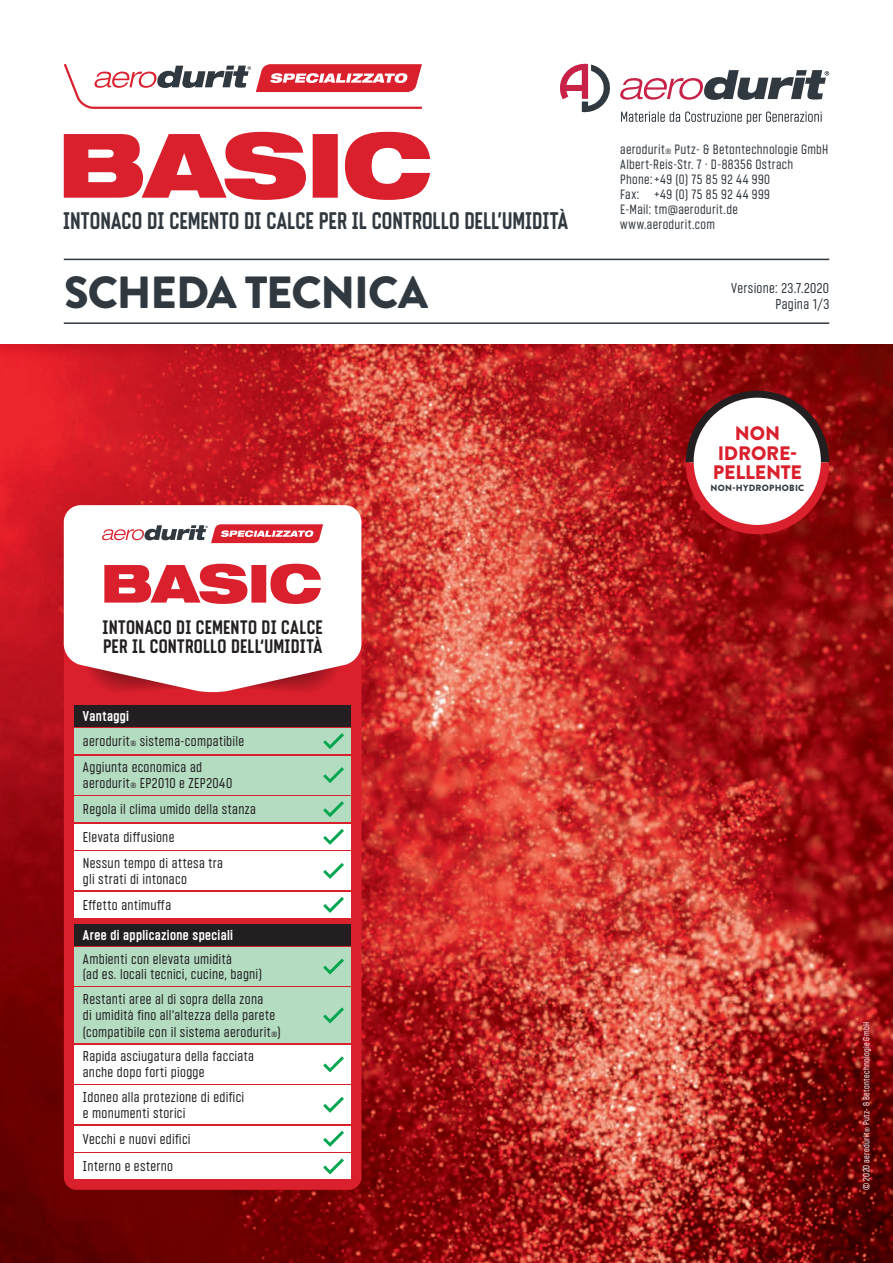
<style>
.page{position:relative;width:893px;height:1263px;background:#fff}
.page>*{position:absolute;margin:0;border:0;box-sizing:border-box;transform-origin:0 0}
.t1{font:900 45px "Brandon Grotesque";letter-spacing:-.025em;color:#313940}
.t2{font:700 24px "Vin Sans Pro";letter-spacing:.005em;color:#313940;scale:.95 1}
.t3{font:700 19.5px/19.5px "Vin Sans Pro";letter-spacing:.015em;color:#231f20}
.t4{font:900 19.5px/19.5px "Brandon Grotesque";letter-spacing:-.01em;color:#da202d;text-align:center}
.t5{font:14.25px/25.8px "Vin Sans Pro";letter-spacing:.02em;color:#231f20}
.t6{font:700 14.25px "Vin Sans Pro";letter-spacing:.025em;color:#fff}
.t7{font:14.25px/16.5px "Vin Sans Pro";letter-spacing:.02em;color:#313940;text-align:right}
.t8{font:13.5px/15px "Vin Sans Pro";letter-spacing:.03em;color:#313940}
.t9{font:9px "Vin Sans Pro";letter-spacing:.03em;color:#fff}
.t10{font:900 9px "Brandon Grotesque";letter-spacing:.03em;color:#313940}
.s1{font-size:7.5px}
.s2{font-size:6px}
</style>
<div class="page">
<img style="left:0;top:344px;width:893px;height:919px">
<svg style="left:64px;top:132px;width:366px;height:68px"></svg>
<svg style="left:620px;top:70px;width:209px;height:30px"></svg>
<svg style="left:560px;top:64px;width:50px;height:49px"></svg>
<svg style="left:621px;top:112px;width:201px;height:12px"></svg>
<hr style="left:64px;top:322px;width:765px;height:2px;background:#313940">
<hr style="left:64px;top:259px;width:765px;height:1px;background:#313940">
<svg style="left:63px;top:63px;width:359px;height:46px"></svg>
<div style="left:64px;top:599px;width:297px;height:591px;background:#da202d;border-radius:13px"></div>
<svg style="left:64px;top:505px;width:297px;height:59px"></svg>
<svg style="left:102px;top:524px;width:221px;height:19px"></svg>
<div style="left:74px;top:705px;width:277px;height:21px;background:#231f20"></div>
<div style="left:74px;top:924px;width:277px;height:21px;background:#231f20"></div>
<div style="left:74px;top:1045px;width:277px;height:38px;background:#fff"></div>
<div style="left:74px;top:728px;width:277px;height:26px;background:#b3dcc0"></div>
<div style="left:74px;top:756px;width:277px;height:38px;background:#b3dcc0"></div>
<div style="left:74px;top:796px;width:277px;height:26px;background:#b3dcc0"></div>
<div style="left:74px;top:824px;width:277px;height:26px;background:#fff"></div>
<div style="left:74px;top:852px;width:277px;height:38px;background:#fff"></div>
<div style="left:74px;top:892px;width:277px;height:26px;background:#fff"></div>
<div style="left:74px;top:947px;width:277px;height:39px;background:#b3dcc0"></div>
<div style="left:74px;top:1085px;width:277px;height:39px;background:#fff"></div>
<div style="left:74px;top:1126px;width:277px;height:25px;background:#fff"></div>
<div style="left:74px;top:1154px;width:277px;height:25px;background:#fff"></div>
<svg style="left:64px;top:564px;width:297px;height:129px"></svg>
<div style="left:74px;top:988px;width:277px;height:55px;background:#b3dcc0"></div>
<svg style="left:323px;top:958px;width:21px;height:16px"></svg>
<svg style="left:323px;top:1056px;width:21px;height:16px"></svg>
<svg style="left:323px;top:733px;width:21px;height:16px"></svg>
<svg style="left:323px;top:767px;width:21px;height:16px"></svg>
<svg style="left:323px;top:801px;width:21px;height:16px"></svg>
<svg style="left:323px;top:829px;width:21px;height:16px"></svg>
<svg style="left:323px;top:863px;width:21px;height:16px"></svg>
<svg style="left:323px;top:897px;width:21px;height:16px"></svg>
<svg style="left:323px;top:1097px;width:21px;height:16px"></svg>
<svg style="left:323px;top:1131px;width:21px;height:16px"></svg>
<svg style="left:323px;top:1158px;width:21px;height:16px"></svg>
<svg style="left:323px;top:1007px;width:21px;height:16px"></svg>
<svg style="left:686px;top:391px;width:143px;height:143px"></svg>
<h2 class="t2" style="left:63px;top:207px;width:533px">INTONACO DI CEMENTO DI CALCE PER IL CONTROLLO DELL’UMIDITÀ</h2>
<h1 class="t1" style="left:64px;top:260px;width:365px">SCHEDA TECNICA</h1>
<h3 class="t3" style="left:103px;top:617px;width:222px">INTONACO DI CEMENTO DI CALCE<br>PER IL CONTROLLO DELL‘UMIDITÀ</h3>
<p class="t6" style="left:83px;top:708px;width:48px">Vantaggi</p>
<p class="t5" style="left:83px;top:728px;width:163px">aerodurit<span class="s1">®</span> sistema-compatibile<br>Aggiunta economica ad</p>
<p class="t5" style="left:83px;top:770px;width:175px">aerodurit<span class="s1">®</span> EP2010 e ZEP2040<br>Regola il clima umido della stanza</p>
<p class="t5" style="left:83px;top:824px;width:142px">Elevata diffusione<br>Nessun tempo di attesa tra</p>
<p class="t5" style="left:83px;top:866px;width:106px">gli strati di intonaco<br>Effetto antimuffa</p>
<p class="t6" style="left:83px;top:927px;width:152px">Aree di applicazione speciali</p>
<p class="t5" style="left:83px;top:951px;width:181px;line-height:15.8px">Ambienti con elevata umidità<br>(ad es. locali tecnici, cucine, bagni)</p>
<p class="t5" style="left:83px;top:991px;width:199px;line-height:16px">Restanti aree al di sopra della zona<br>di umidità fino all‘altezza della parete (compatibile con il sistema aerodurit<span class="s1">®</span>)</p>
<p class="t5" style="left:83px;top:1048px;width:173px;line-height:15.8px">Rapida asciugatura della facciata anche dopo forti piogge</p>
<p class="t5" style="left:83px;top:1088px;width:163px;line-height:16.5px">Idoneo alla protezione di edifici e monumenti storici</p>
<p class="t5" style="left:83px;top:1125px;width:109px;line-height:27.6px">Vecchi e nuovi edifici<br>Interno e esterno</p>
<p class="t8" style="left:620px;top:142px;width:210px">aerodurit<span class="s1">®</span> Putz- &amp; Betontechnologie GmbH<br>Albert-Reis-Str. 7 · D-88356 Ostrach<br>Phone:+49 (0) 75 85 92 44 990<br>Fax: +49 (0) 75 85 92 44 999<br>E-Mail: tm@aerodurit.de www.aerodurit.com</p>
<p class="t7" style="left:731px;top:279px;width:99px">Versione: 23.7.2020<br>Pagina 1/3</p>
<h3 class="t4" style="left:713px;top:424px;width:91px">NON<br>IDRORE-<br>PELLENTE</h3>
<p class="t10" style="left:710px;top:481px;width:95px">NON-HYDROPHOBIC</p>
<p class="t9" style="left:862px;top:1190px;width:169px;rotate:-90deg">© 2020 aerodurit<span class="s2">®</span> Putz- &amp; Betontechnologie GmbH</p>
</div>
